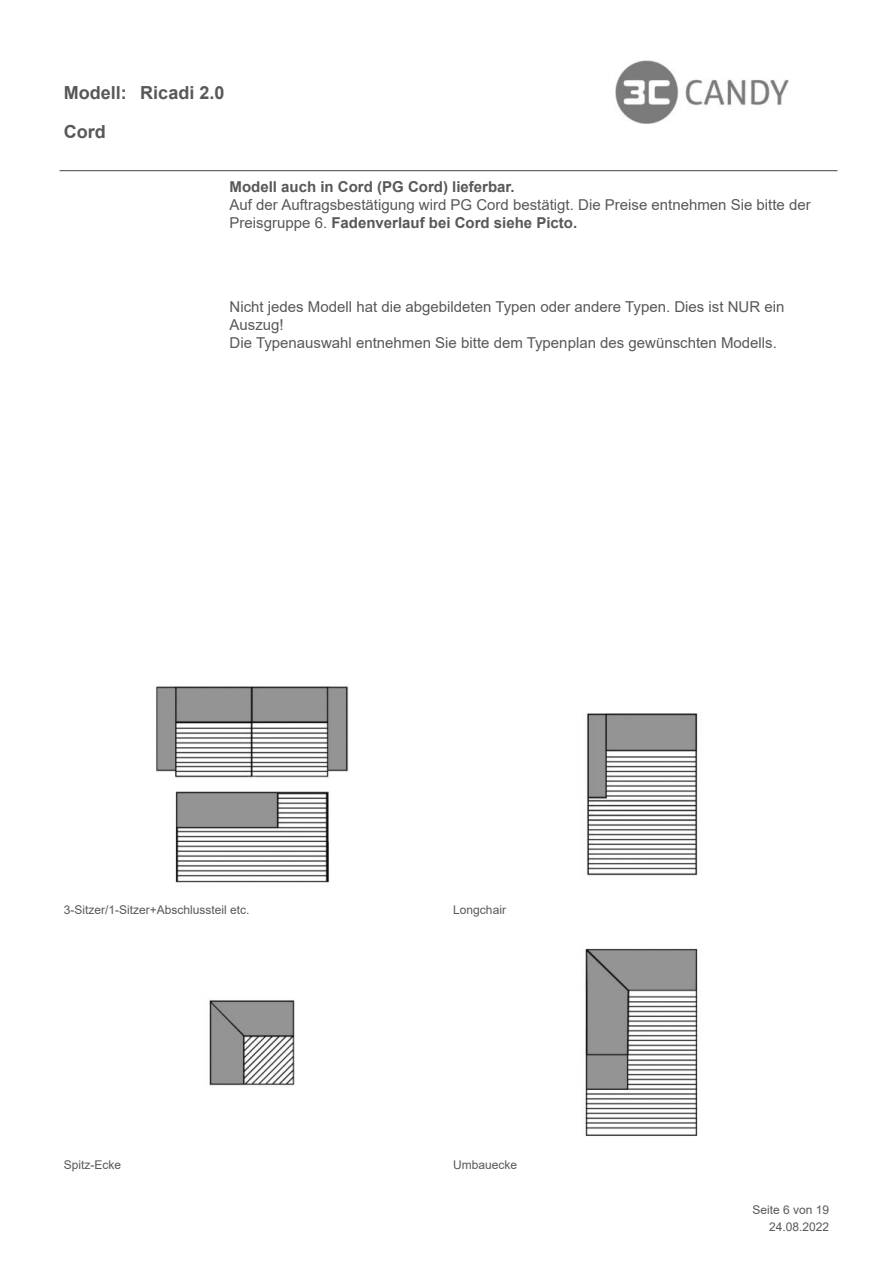
<style>
.page{position:relative;width:893px;height:1263px;background:#fff}
.page>*{position:absolute;margin:0;border:0;box-sizing:border-box;transform-origin:0 0}
.t1{font:700 18px "Arial";color:#585858}
.t2{font:15px/18px "Arial";color:#585858}
.t3{font:700 15px "Arial";color:#585858}
.t4{font:12px/17px "Arial";color:#585858;text-align:right}
.s1{font-weight:700}
</style>
<div class="page">
<hr style="left:60px;top:170px;width:777px;height:1px;background:#585858">
<img style="left:156px;top:686px;width:193px;height:197px">
<img style="left:586px;top:713px;width:112px;height:163px">
<img style="left:209px;top:1000px;width:86px;height:87px">
<img style="left:585px;top:948px;width:113px;height:188px">
<img style="left:615px;top:60px;width:173px;height:63px">
<p class="t1" style="left:64px;top:86px;width:64px">Modell:</p>
<p class="t1" style="left:64px;top:125px;width:43px">Cord</p>
<p class="t1" style="left:140px;top:86px;width:86px">Ricadi 2.0</p>
<p class="t3" style="left:230px;top:181px;width:287px">Modell auch in Cord (PG Cord) lieferbar.</p>
<p class="t2" style="left:230px;top:195px;width:583px">Auf der Auftragsbestätigung wird PG Cord bestätigt. Die Preise entnehmen Sie bitte der<br>Preisgruppe 6. <span class="s1">Fadenverlauf bei Cord siehe Picto.</span></p>
<p class="t2" style="left:230px;top:298px;width:556px">Nicht jedes Modell hat die abgebildeten Typen oder andere Typen. Dies ist NUR ein<br>Auszug!<br>Die Typenauswahl entnehmen Sie bitte dem Typenplan des gewünschten Modells.</p>
<p class="t4" style="left:64px;top:903px;width:187px">3-Sitzer/1-Sitzer+Abschlussteil etc.</p>
<p class="t4" style="left:453px;top:903px;width:54px">Longchair</p>
<p class="t4" style="left:64px;top:1157px;width:59px">Spitz-Ecke</p>
<p class="t4" style="left:453px;top:1157px;width:66px">Umbauecke</p>
<p class="t4" style="left:752px;top:1203px;width:78px">Seite 6 von 19<br>24.08.2022</p>
</div>
